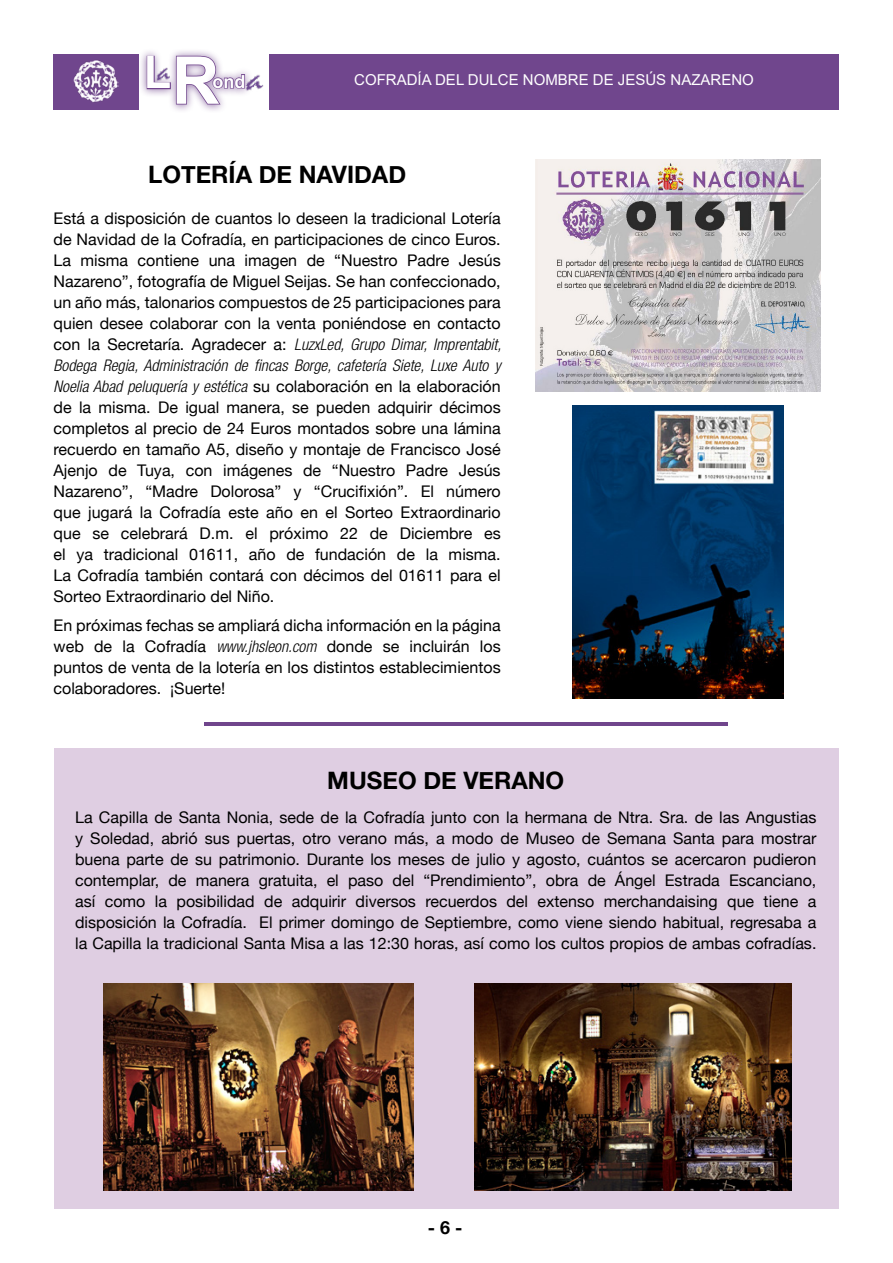
<style>
.page{position:relative;width:893px;height:1263px;background:#fff}
.page>*{position:absolute;margin:0;border:0;box-sizing:border-box;transform-origin:0 0}
.t1{font:700 45px "Arial";color:#fff}
.t2{font:700 24px "Helvetica Neue";color:#000}
.t3{font:700 18px "Arial";color:#fff}
.t4{font:700 18px "Helvetica Neue";color:#000}
.t5{font:16.05px/21px "Helvetica Neue";color:#000;text-align:justify}
.t6{font:italic 300 condensed 16.05px/21px "Helvetica Neue LT Std";color:#000;text-align:justify}
.t7{font:15px "Arial";color:#fff}
.s1{font-size:66px}
.s2{font-family:"Helvetica Neue";font-weight:400;font-style:normal;font-stretch:normal}
.s3{font-family:"Helvetica Neue LT Std";font-weight:300;font-style:italic;font-stretch:condensed}
</style>
<div class="page">
<div style="left:54px;top:54px;width:85px;height:55px;background:#70468d"></div>
<div style="left:269px;top:54px;width:570px;height:55px;background:#70468d"></div>
<img style="left:74px;top:60px;width:44px;height:43px">
<div style="left:138px;top:48px;width:40px;height:50px;background:#70458c;opacity:.75"></div>
<div style="left:168px;top:49px;width:60px;height:64px;background:#70458c;opacity:.75"></div>
<svg style="left:146px;top:55px;width:100px;height:51px"></svg>
<img style="left:246px;top:75px;width:18px;height:17px">
<img style="left:536px;top:159px;width:284px;height:232px">
<div style="left:54px;top:748px;width:785px;height:461px;background:#dfcee2"></div>
<img style="left:103px;top:983px;width:311px;height:208px">
<img style="left:475px;top:983px;width:317px;height:208px">
<hr style="left:204px;top:722px;width:523px;height:3px;background:#70458c">
<img style="left:573px;top:405px;width:210px;height:293px">
<h1 class="t1" style="left:144px;top:41px;width:77px">L<span class="s1">R</span></h1>
<p class="t3" style="left:212px;top:69px;width:34px">ond</p>
<p class="t7" style="left:354px;top:70px;width:401px">COFRADÍA DEL DULCE NOMBRE DE JESÚS NAZARENO</p>
<h2 class="t2" style="left:148px;top:159px;width:259px">LOTERÍA DE NAVIDAD</h2>
<p class="t5" style="left:54px;top:207px;width:449px">Está a disposición de cuantos lo deseen la tradicional Lotería de Navidad de la Cofradía, en participaciones de cinco Euros.<br>La misma contiene una imagen de “Nuestro Padre Jesús Nazareno”, fotografía de Miguel Seijas. Se han confeccionado, un año más, talonarios compuestos de 25 participaciones para quien desee colaborar con la venta poniéndose en contacto</p>
<p class="t6" style="left:54px;top:334px;width:449px"><span class="s2">con la Secretaría. Agradecer a:</span> LuzxLed, Grupo Dimar, Imprentabit, Bodega Regia, Administración de fincas Borge, cafetería Siete, Luxe Auto y Noelia Abad peluquería y estética <span class="s2">su colaboración en la elaboración</span></p>
<p class="t5" style="left:54px;top:396px;width:449px">de la misma. De igual manera, se pueden adquirir décimos completos al precio de 24 Euros montados sobre una lámina recuerdo en tamaño A5, diseño y montaje de Francisco José Ajenjo de Tuya, con imágenes de “Nuestro Padre Jesús Nazareno”, “Madre Dolorosa” y “Crucifixión”. El número que jugará la Cofradía este año en el Sorteo Extraordinario que se celebrará D.m. el próximo 22 de Diciembre es el ya tradicional 01611, año de fundación de la misma.<br>La Cofradía también contará con décimos del 01611 para el Sorteo Extraordinario del Niño.</p>
<p class="t5" style="left:54px;top:615px;width:449px">En próximas fechas se ampliará dicha información en la página web de la Cofradía <span class="s3">www.jhsleon.com</span> donde se incluirán los puntos de venta de la lotería en los distintos establecimientos colaboradores. ¡Suerte!</p>
<h2 class="t2" style="left:327px;top:765px;width:238px">MUSEO DE VERANO</h2>
<p class="t5" style="left:75px;top:807px;width:743px">La Capilla de Santa Nonia, sede de la Cofradía junto con la hermana de Ntra. Sra. de las Angustias y Soledad, abrió sus puertas, otro verano más, a modo de Museo de Semana Santa para mostrar buena parte de su patrimonio. Durante los meses de julio y agosto, cuántos se acercaron pudieron contemplar, de manera gratuita, el paso del “Prendimiento”, obra de Ángel Estrada Escanciano, así como la posibilidad de adquirir diversos recuerdos del extenso merchandaising que tiene a disposición la Cofradía. El primer domingo de Septiembre, como viene siendo habitual, regresaba a la Capilla la tradicional Santa Misa a las 12:30 horas, así como los cultos propios de ambas cofradías.</p>
<p class="t4" style="left:428px;top:1217px;width:36px">- 6 -</p>
</div>
